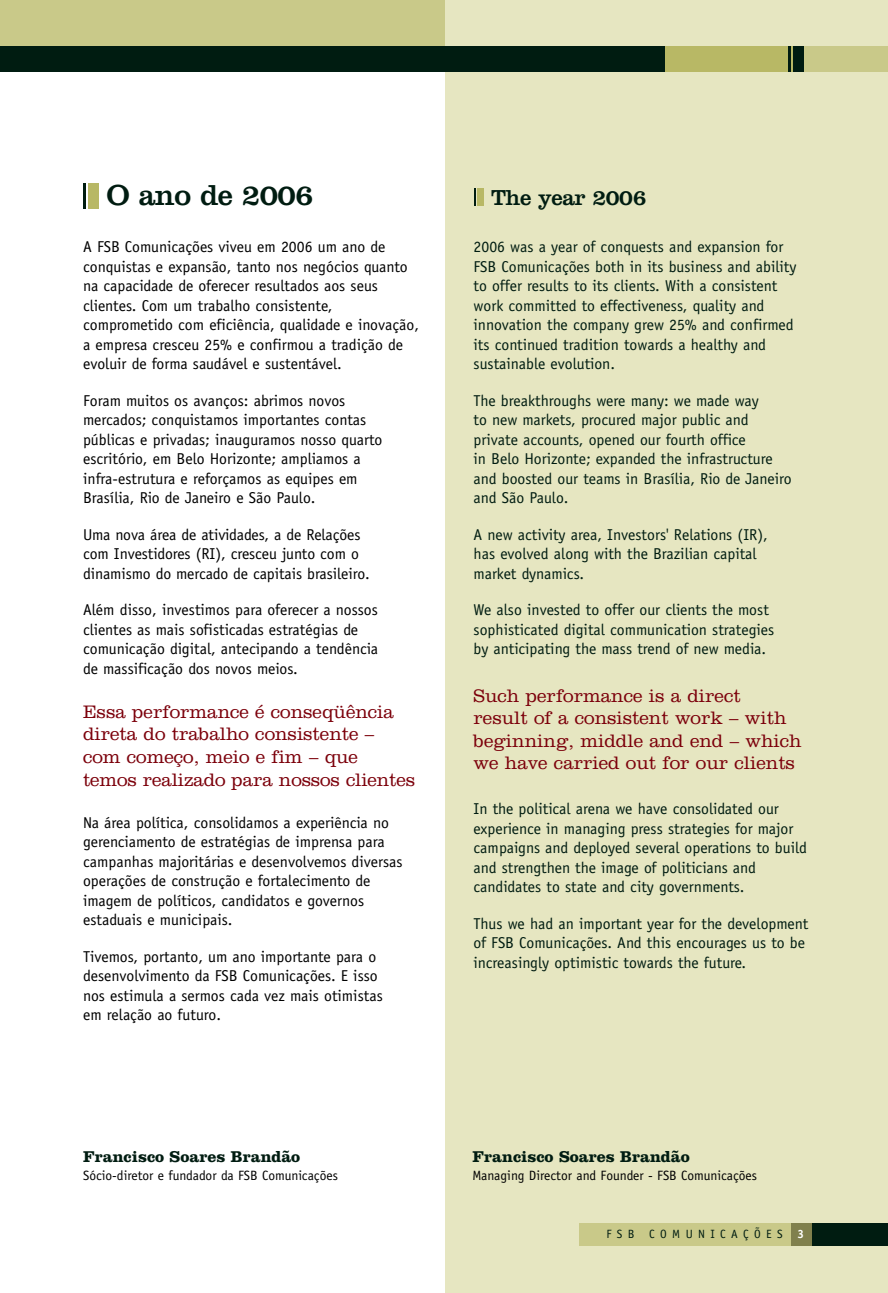
<style>
.page{position:relative;width:888px;height:1293px;background:#fff}
.page>*{position:absolute;margin:0;border:0;box-sizing:border-box;transform-origin:0 0}
.t1{font:30px "Clarendon";letter-spacing:-.02em;color:#001c11}
.t2{font:22.5px "Clarendon";letter-spacing:-.02em;color:#001c11}
.t3{font:300 18.75px/22.5px "Clarendon";color:#7c000b}
.t4{font:700 16.2px "Clarendon";color:#001c11}
.t5{font:15.75px/19.5px "Officina Sans";color:#000}
.t6{font:15.75px/19.5px "Officina Sans";color:#001c11}
.t7{font:13.5px "Officina Sans";color:#000}
.t8{font:12px "Officina Sans";letter-spacing:.45em;color:#001c11}
.s1{font-weight:700;color:#fff}
</style>
<div class="page">
<div style="left:0;top:0;width:444px;height:51px;background:#c9c989"></div>
<div style="left:444px;top:0;width:443px;height:1292px;background:#e6e6c1"></div>
<div style="left:809px;top:1223px;width:78px;height:23px;background:#001c11"></div>
<div style="left:579px;top:1223px;width:213px;height:23px;background:#c9c989"></div>
<div style="left:790px;top:1223px;width:21px;height:23px;background:#80804d"></div>
<div style="left:0;top:47px;width:887px;height:25px;background:#001c11"></div>
<div style="left:665px;top:47px;width:222px;height:25px;background:#b8b865"></div>
<div style="left:803px;top:47px;width:84px;height:25px;background:#c9c989"></div>
<div style="left:792px;top:47px;width:11px;height:25px;background:#001c11"></div>
<hr style="left:787px;top:47px;width:3px;height:25px;background:#001c11">
<div style="left:88px;top:183px;width:11px;height:25px;background:#b8b865"></div>
<hr style="left:83px;top:183px;width:3px;height:25px;background:#001c11">
<div style="left:477px;top:188px;width:6px;height:17px;background:#b8b865"></div>
<svg style="left:474px;top:188px;width:2px;height:17px"></svg>
<h1 class="t1" style="left:106px;top:185px;width:209px">O ano de 2006</h1>
<p class="t5" style="left:83px;top:238px;width:337px">A FSB Comunicações viveu em 2006 um ano de conquistas e expansão, tanto nos negócios quanto na capacidade de oferecer resultados aos seus clientes. Com um trabalho consistente, comprometido com eficiência, qualidade e inovação, a empresa cresceu 25% e confirmou a tradição de evoluir de forma saudável e sustentável.</p>
<p class="t5" style="left:83px;top:392px;width:301px">Foram muitos os avanços: abrimos novos mercados; conquistamos importantes contas públicas e privadas; inauguramos nosso quarto escritório, em Belo Horizonte; ampliamos a infra-estrutura e reforçamos as equipes em Brasília, Rio de Janeiro e São Paulo.</p>
<p class="t5" style="left:83px;top:526px;width:288px">Uma nova área de atividades, a de Relações com Investidores (RI), cresceu junto com o dinamismo do mercado de capitais brasileiro.</p>
<p class="t5" style="left:83px;top:601px;width:296px">Além disso, investimos para oferecer a nossos clientes as mais sofisticadas estratégias de comunicação digital, antecipando a tendência de massificação dos novos meios.</p>
<p class="t3" style="left:83px;top:702px;width:333px">Essa performance é conseqüência direta do trabalho consistente – com começo, meio e fim – que temos realizado para nossos clientes</p>
<p class="t5" style="left:83px;top:813px;width:321px">Na área política, consolidamos a experiência no gerenciamento de estratégias de imprensa para campanhas majoritárias e desenvolvemos diversas operações de construção e fortalecimento de imagem de políticos, candidatos e governos estaduais e municipais.</p>
<p class="t5" style="left:83px;top:947px;width:301px">Tivemos, portanto, um ano importante para o desenvolvimento da FSB Comunicações. E isso nos estimula a sermos cada vez mais otimistas em relação ao futuro.</p>
<p class="t4" style="left:83px;top:1151px;width:218px">Francisco Soares Brandão</p>
<p class="t7" style="left:83px;top:1170px;width:256px">Sócio-diretor e fundador da FSB Comunicações</p>
<h2 class="t2" style="left:491px;top:190px;width:157px">The year 2006</h2>
<p class="t6" style="left:473px;top:238px;width:324px">2006 was a year of conquests and expansion for FSB Comunicações both in its business and ability to offer results to its clients. With a consistent work committed to effectiveness, quality and innovation the company grew 25% and confirmed its continued tradition towards a healthy and sustainable evolution.</p>
<p class="t6" style="left:473px;top:392px;width:319px">The breakthroughs were many: we made way<br>to new markets, procured major public and private accounts, opened our fourth office<br>in Belo Horizonte; expanded the infrastructure and boosted our teams in Brasília, Rio de Janeiro and São Paulo.</p>
<p class="t6" style="left:473px;top:526px;width:295px">A new activity area, Investors' Relations (IR), has evolved along with the Brazilian capital market dynamics.</p>
<p class="t6" style="left:473px;top:601px;width:302px">We also invested to offer our clients the most sophisticated digital communication strategies by anticipating the mass trend of new media.</p>
<p class="t3" style="left:473px;top:686px;width:329px">Such performance is a direct<br>result of a consistent work – with beginning, middle and end – which we have carried out for our clients</p>
<p class="t6" style="left:473px;top:800px;width:335px">In the political arena we have consolidated our experience in managing press strategies for major campaigns and deployed several operations to build and strengthen the image of politicians and candidates to state and city governments.</p>
<p class="t6" style="left:473px;top:915px;width:336px">Thus we had an important year for the development of FSB Comunicações. And this encourages us to be increasingly optimistic towards the future.</p>
<p class="t4" style="left:472px;top:1151px;width:218px">Francisco Soares Brandão</p>
<p class="t7" style="left:472px;top:1170px;width:286px">Managing Director and Founder - FSB Comunicações</p>
<p class="t8" style="left:606px;top:1229px;width:199px">FSB COMUNICAÇÕES <span class="s1">3</span></p>
</div>
